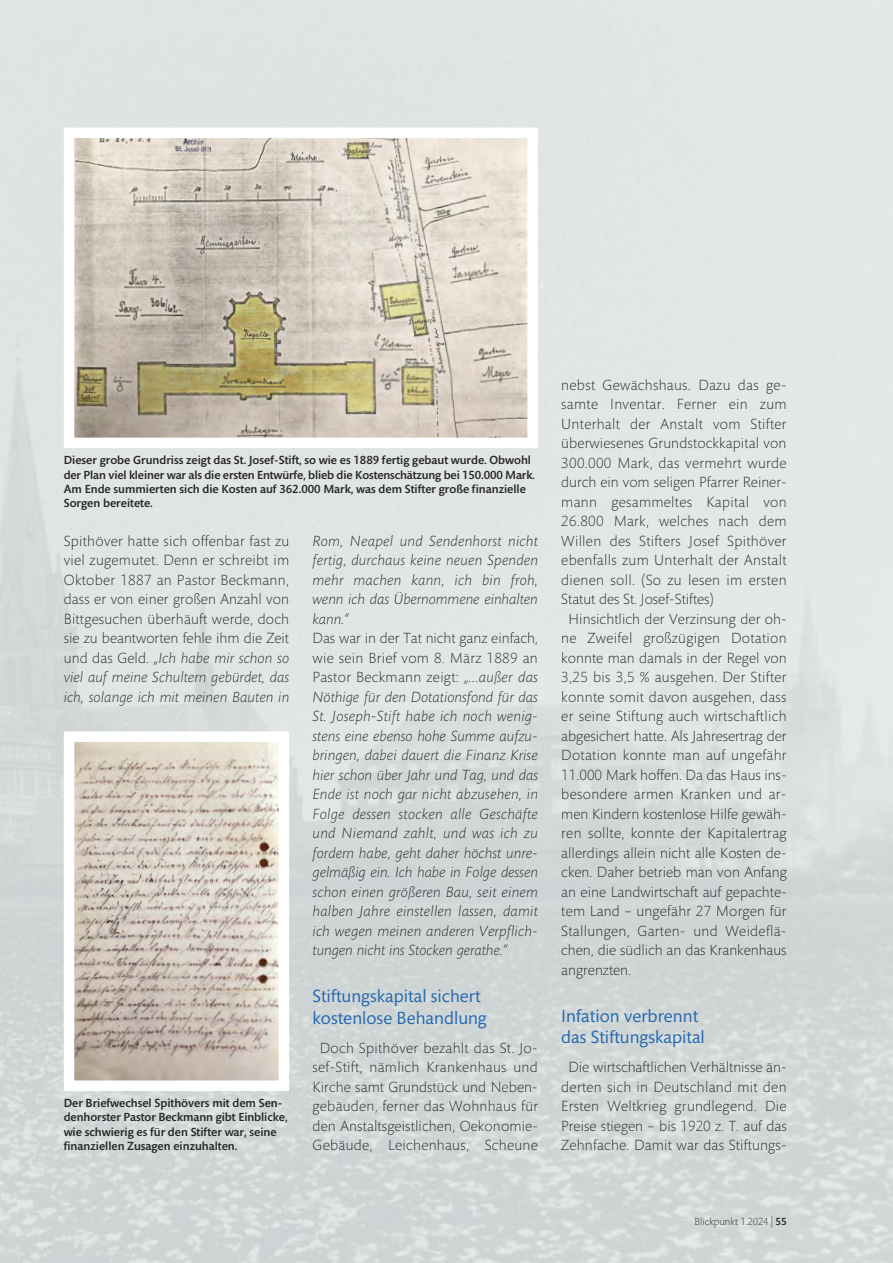
<style>
.page{position:relative;width:893px;height:1263px;background:#fff}
.page>*{position:absolute;margin:0;border:0;box-sizing:border-box;transform-origin:0 0}
.t1{font:18px/21.6px "Mundo Sans Pro";color:#2567b0}
.t2{font:300 15px/19.5px "Mundo Sans Pro";letter-spacing:.02em;color:#272627;text-align:center}
.t3{font:italic 300 15px/19.5px "Mundo Sans Pro";color:#272627;text-align:justify}
.t4{font:300 15px "Mundo Sans Pro";color:#272627}
.t5{font:500 12px/14.4px "Mundo Sans Pro";color:#272627}
.t6{font:300 10.5px "Mundo Sans Pro";color:#272627}
.s1{font-style:italic}
.s2{font-style:normal}
.s3{font-weight:500}
</style>
<div class="page">
<img style="left:75px;top:139px;width:452px;height:298px">
<img style="left:75px;top:742px;width:203px;height:338px">
<p class="t5" style="left:64px;top:454px;width:473px">Dieser grobe Grundriss zeigt das St. Josef-Stift, so wie es 1889 fertig gebaut wurde. Obwohl der Plan viel kleiner war als die ersten Entwürfe, blieb die Kostenschätzung bei 150.000 Mark.<br>Am Ende summierten sich die Kosten auf 362.000 Mark, was dem Stifter große finanzielle Sorgen bereitete.</p>
<p class="t2" style="left:64px;top:532px;width:227px;text-align:justify">Spithöver hatte sich offenbar fast zu viel zugemutet. Denn er schreibt im Oktober 1887 an Pastor Beckmann, dass er von einer großen Anzahl von Bittgesuchen überhäuft werde, doch sie zu beantworten fehle ihm die Zeit und das Geld. <span class="s1">„Ich habe mir schon so viel auf meine Schultern gebürdet, das ich, solange ich mit meinen Bauten in</span></p>
<p class="t3" style="left:313px;top:532px;width:227px">Rom, Neapel und Sendenhorst nicht fertig, durchaus keine neuen Spenden mehr machen kann, ich bin froh, wenn ich das Übernommene einhalten kann.“</p>
<p class="t3" style="left:313px;top:630px;width:227px"><span class="s2">Das war in der Tat nicht ganz einfach, wie sein Brief vom 8. März 1889 an Pastor Beckmann zeigt:</span> „...außer das Nöthige für den Dotationsfond für das St. Joseph-Stift habe ich noch wenig&shy;stens eine ebenso hohe Summe aufzu&shy;bringen, dabei dauert die Finanz Krise hier schon über Jahr und Tag, und das Ende ist noch gar nicht abzusehen, in Folge dessen stocken alle Geschäfte und Niemand zahlt, und was ich zu fordern habe, geht daher höchst unre&shy;gelmäßig ein. Ich habe in Folge dessen schon einen größeren Bau, seit einem halben Jahre einstellen lassen, damit ich wegen meinen anderen Verpflich&shy;tungen nicht ins Stocken gerathe.“</p>
<p class="t1" style="left:313px;top:987px;width:176px">Stiftungskapital sichert kostenlose Behandlung</p>
<p class="t2" style="left:313px;top:1039px;width:227px">Doch Spithöver bezahlt das St. Jo&shy;sef-Stift, nämlich Krankenhaus und Kirche samt Grundstück und Neben&shy;gebäuden, ferner das Wohnhaus für den Anstaltsgeistlichen, Oekonomie-Gebäude, Leichenhaus, Scheune</p>
<p class="t5" style="left:64px;top:1097px;width:225px">Der Briefwechsel Spithövers mit dem Sen&shy;denhorster Pastor Beckmann gibt Einblicke, wie schwierig es für den Stifter war, seine finanziellen Zusagen einzuhalten.</p>
<p class="t2" style="left:561px;top:376px;width:227px">nebst Gewächshaus. Dazu das ge-</p>
<p class="t2" style="left:561px;top:396px;width:227px">samte Inventar. Ferner ein zum</p>
<p class="t2" style="left:561px;top:415px;width:227px">Unterhalt der Anstalt vom Stifter</p>
<p class="t2" style="left:561px;top:435px;width:227px">überwiesenes Grundstockkapital von</p>
<p class="t2" style="left:561px;top:454px;width:227px">300.000 Mark, das vermehrt wurde</p>
<p class="t4" style="left:561px;top:476px;width:227px">durch ein vom seligen Pfarrer Reiner-</p>
<p class="t2" style="left:561px;top:493px;width:227px">mann gesammeltes Kapital von</p>
<p class="t2" style="left:561px;top:513px;width:227px">26.800 Mark, welches nach dem</p>
<p class="t2" style="left:561px;top:532px;width:227px">Willen des Stifters Josef Spithöver</p>
<p class="t2" style="left:561px;top:552px;width:227px">ebenfalls zum Unterhalt der Anstalt</p>
<p class="t2" style="left:561px;top:571px;width:227px">dienen soll. (So zu lesen im ersten</p>
<p class="t4" style="left:561px;top:593px;width:154px">Statut des St. Josef-Stiftes)</p>
<p class="t2" style="left:568px;top:610px;width:220px">Hinsichtlich der Verzinsung der oh-</p>
<p class="t2" style="left:561px;top:630px;width:227px">ne Zweifel großzügigen Dotation</p>
<p class="t2" style="left:561px;top:649px;width:227px">konnte man damals in der Regel von</p>
<p class="t2" style="left:561px;top:669px;width:227px">3,25 bis 3,5 % ausgehen. Der Stifter</p>
<p class="t2" style="left:561px;top:688px;width:227px">konnte somit davon ausgehen, dass</p>
<p class="t2" style="left:561px;top:708px;width:227px">er seine Stiftung auch wirtschaftlich</p>
<p class="t4" style="left:561px;top:730px;width:227px">abgesichert hatte. Als Jahresertrag der</p>
<p class="t2" style="left:561px;top:747px;width:227px">Dotation konnte man auf ungefähr</p>
<p class="t4" style="left:561px;top:769px;width:227px">11.000 Mark hoffen. Da das Haus ins-</p>
<p class="t2" style="left:561px;top:786px;width:227px">besondere armen Kranken und ar-</p>
<p class="t4" style="left:561px;top:808px;width:227px">men Kindern kostenlose Hilfe gewäh-</p>
<p class="t2" style="left:561px;top:825px;width:227px">ren sollte, konnte der Kapitalertrag</p>
<p class="t2" style="left:561px;top:844px;width:227px">allerdings allein nicht alle Kosten de-</p>
<p class="t4" style="left:561px;top:866px;width:227px">cken. Daher betrieb man von Anfang</p>
<p class="t2" style="left:561px;top:883px;width:227px">an eine Landwirtschaft auf gepachte-</p>
<p class="t2" style="left:561px;top:903px;width:227px">tem Land – ungefähr 27 Morgen für</p>
<p class="t2" style="left:561px;top:922px;width:227px">Stallungen, Garten- und Weideflä-</p>
<p class="t4" style="left:561px;top:944px;width:227px">chen, die südlich an das Krankenhaus</p>
<p class="t4" style="left:561px;top:964px;width:71px">angrenzten.</p>
<p class="t1" style="left:561px;top:1007px;width:145px">Infation verbrennt das Stiftungskapital</p>
<p class="t2" style="left:561px;top:1059px;width:227px">Die wirtschaftlichen Verhältnisse än&shy;derten sich in Deutschland mit den Ersten Weltkrieg grundlegend. Die Preise stiegen – bis 1920 z. T. auf das Zehnfache. Damit war das Stiftungs-</p>
<p class="t6" style="left:694px;top:1217px;width:94px">Blickpunkt 1.2024 | <span class="s3">55</span></p>
</div>
